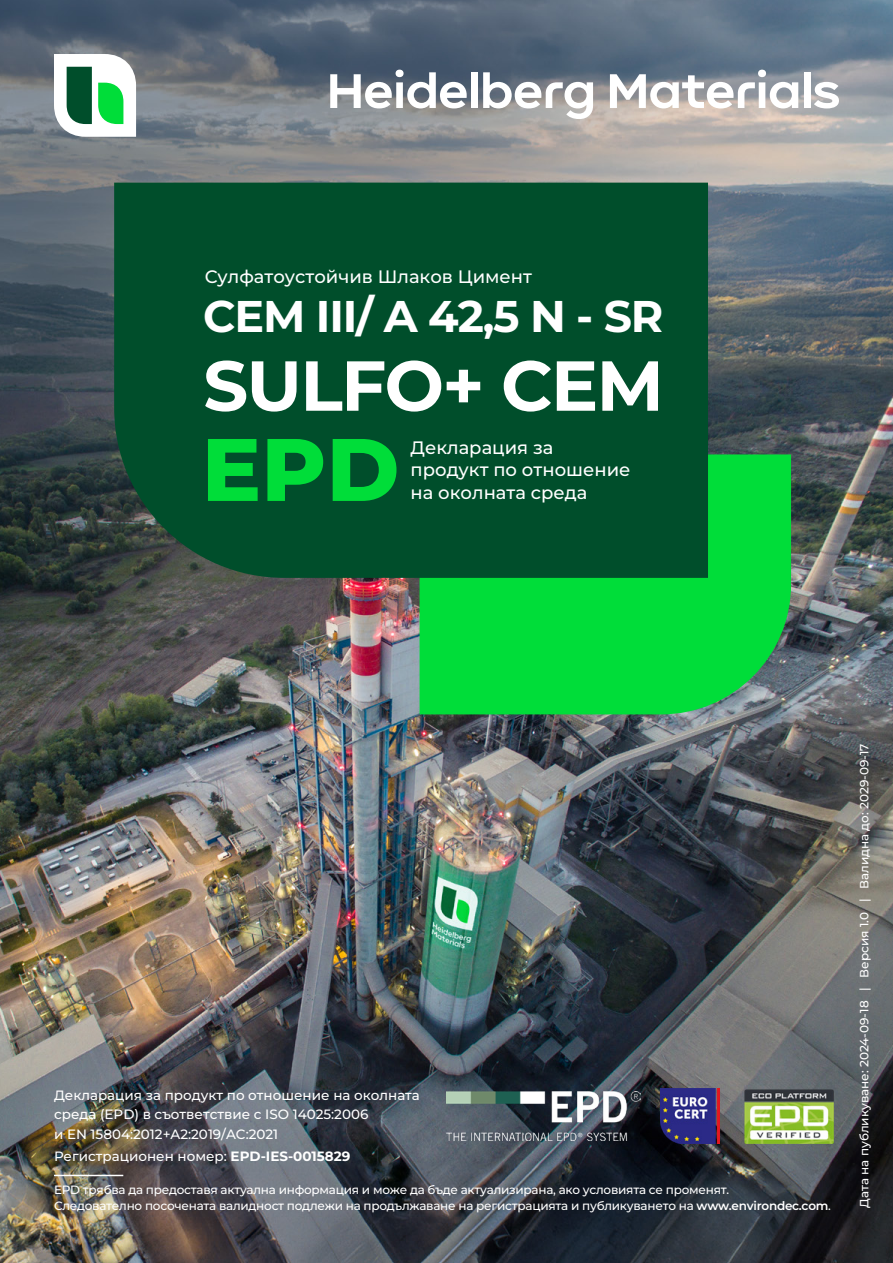
<style>
.page{position:relative;width:893px;height:1263px;background:#fff}
.page>*{position:absolute;margin:0;border:0;box-sizing:border-box;transform-origin:0 0}
.t1{font:100 88.5px "Montserrat";color:#00dd39}
.t2{font:100 70.5px "Montserrat";letter-spacing:-.025em;color:#fff}
.t3{font:100 44.4px "Montserrat";letter-spacing:-.025em;color:#fff}
.t4{font:100 18px/22.5px "Montserrat";color:#fff}
.t5{font:100 13.5px/19.5px "Montserrat";color:#fff}
.t6{font:100 12px/16.5px "Montserrat";letter-spacing:-.02em;color:#fff}
.t7{font:100 12px "Montserrat";color:#fff}
</style>
<div class="page">
<img style="left:0;top:0;width:893px;height:1263px">
<div style="left:420px;top:454px;width:371px;height:260px;background:#00dd39"></div>
<div style="left:114px;top:183px;width:594px;height:395px;background:#004e2b"></div>
<svg style="left:54px;top:54px;width:82px;height:83px"></svg>
<svg style="left:330px;top:70px;width:137px;height:38px"></svg>
<div style="left:471px;top:72px;width:7px;height:36px;background:#fff"></div>
<svg style="left:483px;top:72px;width:110px;height:47px"></svg>
<svg style="left:610px;top:70px;width:188px;height:38px"></svg>
<div style="left:804px;top:72px;width:6px;height:36px;background:#fff"></div>
<svg style="left:814px;top:82px;width:25px;height:26px"></svg>
<img style="left:660px;top:1088px;width:59px;height:56px">
<img style="left:743px;top:1088px;width:91px;height:56px">
<img style="left:447px;top:1092px;width:194px;height:48px">
<hr style="left:54px;top:1175px;width:69px;height:1px;background:#fff">
<h3 class="t4" style="left:205px;top:265px;width:329px">Сулфатоустойчив Шлаков Цимент</h3>
<h3 class="t3" style="left:203px;top:286px;width:462px">CEM III/ A 42,5 N - SR</h3>
<h2 class="t2" style="left:203px;top:339px;width:462px">SULFO+ CEM</h2>
<h3 class="t4" style="left:411px;top:436px;width:221px">Декларация за продукт по отношение</h3>
<h1 class="t1" style="left:202px;top:411px;width:199px">EPD</h1>
<h3 class="t4" style="left:411px;top:481px;width:178px">на околната среда</h3>
<p class="t5" style="left:54px;top:1085px;width:367px">Декларация за продукт по отношение на околната среда (EPD) в съответствие с ISO 14025:2006<br>и EN 15804:2012+A2:2019/AC:2021</p>
<p class="t5" style="left:54px;top:1146px;width:298px">Регистрационен номер: EPD-IES-0015829</p>
<p class="t6" style="left:54px;top:1181px;width:778px">EPD трябва да предоставя актуална информация и може да бъде актуализиранa, ако условията се променят.<br>Следователно посочената валидност подлежи на продължаване на регистрацията и публикуването на www.environdec.com.</p>
<p class="t7" style="left:856px;top:1208px;width:466px;rotate:-90deg">Дата на публикуване: 2024-09-18 | Версия 1.0 | Валиднa до: 2029-09-17</p>
</div>
